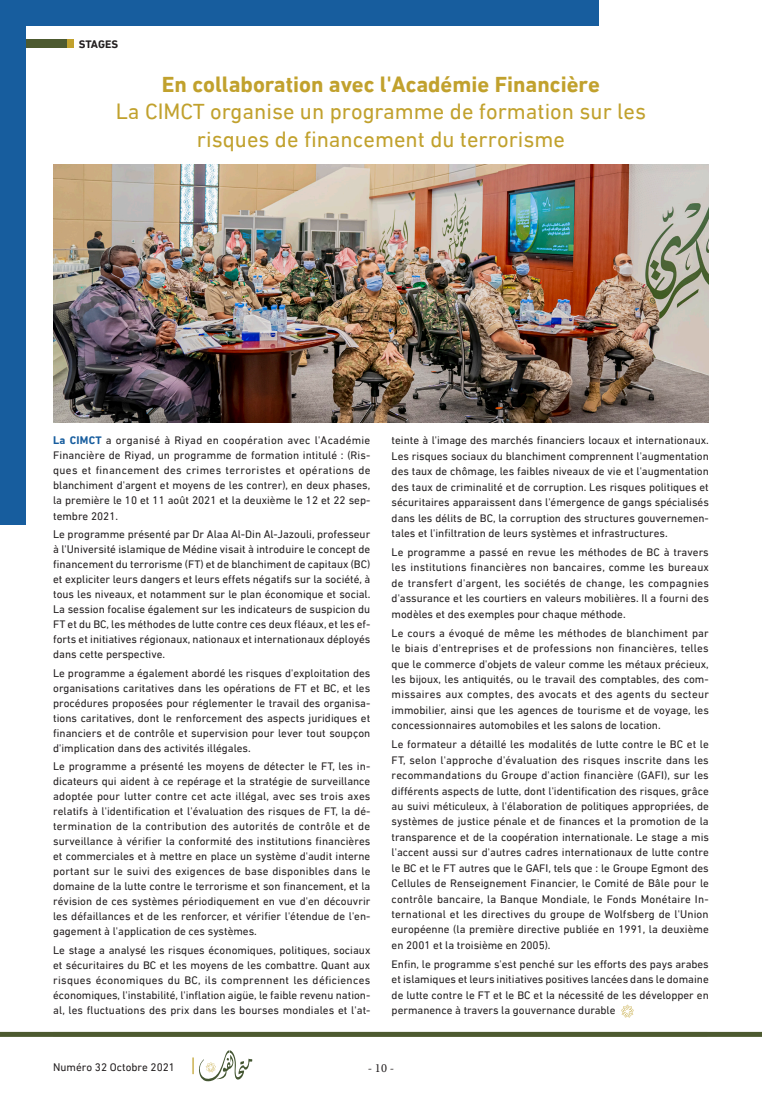
<style>
.page{position:relative;width:762px;height:1099px;background:#fff}
.page>*{position:absolute;margin:0;border:0;box-sizing:border-box;transform-origin:0 0}
.t1{font:22.5px/27.5px "DIN Next LT Arabic";color:#c1a12d;text-align:center}
.t2{font:700 22.5px "DIN Next LT Arabic";color:#c1a12d}
.t3{font:12.5px "Minion Pro";color:#231f20}
.BodyFr{font:11.25px/15px "DIN Next LT Arabic";color:#231f20;text-align:justify}
.SectionTitle{font:700 11.25px "DIN Next LT Arabic";color:#231f20}
.s1{font-weight:700;color:#175d9e}
</style>
<div class="page">
<div style="left:30px;top:40px;width:43px;height:8px;background:#c1a12d"></div>
<div style="left:26px;top:40px;width:41px;height:8px;background:#4d5a30"></div>
<div style="left:0;top:0;width:598px;height:25px;background:#175d9e"></div>
<div style="left:0;top:25px;width:26px;height:499px;background:#175d9e"></div>
<svg style="left:621px;top:1004px;width:13px;height:13px"></svg>
<img style="left:53px;top:165px;width:656px;height:257px">
<div style="left:0;top:1031px;width:762px;height:5px;background:#4d5a30"></div>
<svg style="left:192px;top:1050px;width:60px;height:31px"></svg>
<p class="SectionTitle" style="left:79px;top:37px;width:41px">STAGES</p>
<p class="t2" style="left:162px;top:71px;width:440px">En collaboration avec l'Académie Financière</p>
<p class="t1" style="left:116px;top:98px;width:532px">La CIMCT organise un programme de formation sur les risques de financement du terrorisme</p>
<p class="BodyFr" style="left:53px;top:433px;width:319px"><span class="s1">La CIMCT</span> a organisé à Riyad en coopération avec l'Académie Financière de Riyad, un programme de formation intitulé : (Ris&shy;ques et financement des crimes terroristes et opérations de blanchiment d'argent et moyens de les contrer), en deux phases, la première le 10 et 11 août 2021 et la deuxième le 12 et 22 sep&shy;tembre 2021.</p>
<p class="BodyFr" style="left:53px;top:526px;width:319px">Le programme présenté par Dr Alaa Al-Din Al-Jazouli, professeur à l'Université islamique de Médine visait à introduire le concept de financement du terrorisme (FT) et de blanchiment de capitaux (BC) et expliciter leurs dangers et leurs effets négatifs sur la société, à tous les niveaux, et notamment sur le plan économique et social.<br>La session focalise également sur les indicateurs de suspicion du FT et du BC, les méthodes de lutte contre ces deux fléaux, et les ef&shy;forts et initiatives régionaux, nationaux et internationaux déployés dans cette perspective.</p>
<p class="BodyFr" style="left:53px;top:665px;width:319px">Le programme a également abordé les risques d'exploitation des organisations caritatives dans les opérations de FT et BC, et les procédures proposées pour réglementer le travail des organisa&shy;tions caritatives, dont le renforcement des aspects juridiques et financiers et de contrôle et supervision pour lever tout soupçon d'implication dans des activités illégales.</p>
<p class="BodyFr" style="left:53px;top:759px;width:319px">Le programme a présenté les moyens de détecter le FT, les in&shy;dicateurs qui aident à ce repérage et la stratégie de surveillance adoptée pour lutter contre cet acte illégal, avec ses trois axes relatifs à l'identification et l'évaluation des risques de FT, la dé&shy;termination de la contribution des autorités de contrôle et de surveillance à vérifier la conformité des institutions financières et commerciales et à mettre en place un système d'audit interne portant sur le suivi des exigences de base disponibles dans le domaine de la lutte contre le terrorisme et son financement, et la révision de ces systèmes périodiquement en vue d'en découvrir les défaillances et de les renforcer, et vérifier l'étendue de l'en&shy;gagement à l'application de ces systèmes.</p>
<p class="BodyFr" style="left:53px;top:942px;width:319px">Le stage a analysé les risques économiques, politiques, sociaux et sécuritaires du BC et les moyens de les combattre. Quant aux risques économiques du BC, ils comprennent les déficiences économiques, l'instabilité, l'inflation aigüe, le faible revenu nation&shy;al, les fluctuations des prix dans les bourses mondiales et l'at-</p>
<p class="BodyFr" style="left:392px;top:433px;width:319px;line-height:15.4px">teinte à l'image des marchés financiers locaux et internationaux.<br>Les risques sociaux du blanchiment comprennent l'augmentation des taux de chômage, les faibles niveaux de vie et l'augmentation des taux de criminalité et de corruption. Les risques politiques et sécuritaires apparaissent dans l'émergence de gangs spécialisés dans les délits de BC, la corruption des structures gouvernemen&shy;tales et l'infiltration de leurs systèmes et infrastructures.</p>
<p class="BodyFr" style="left:392px;top:544px;width:319px;line-height:15.4px">Le programme a passé en revue les méthodes de BC à travers les institutions financières non bancaires, comme les bureaux de transfert d'argent, les sociétés de change, les compagnies d'assurance et les courtiers en valeurs mobilières. Il a fourni des modèles et des exemples pour chaque méthode.</p>
<p class="BodyFr" style="left:392px;top:625px;width:319px;line-height:15.4px">Le cours a évoqué de même les méthodes de blanchiment par le biais d'entreprises et de professions non financières, telles que le commerce d'objets de valeur comme les métaux précieux, les bijoux, les antiquités, ou le travail des comptables, des com&shy;missaires aux comptes, des avocats et des agents du secteur immobilier, ainsi que les agences de tourisme et de voyage, les concessionnaires automobiles et les salons de location.</p>
<p class="BodyFr" style="left:392px;top:736px;width:319px;line-height:15.4px">Le formateur a détaillé les modalités de lutte contre le BC et le FT, selon l'approche d'évaluation des risques inscrite dans les recommandations du Groupe d'action financière (GAFI), sur les différents aspects de lutte, dont l'identification des risques, grâce au suivi méticuleux, à l'élaboration de politiques appropriées, de systèmes de justice pénale et de finances et la promotion de la transparence et de la coopération internationale. Le stage a mis l'accent aussi sur d'autres cadres internationaux de lutte contre le BC et le FT autres que le GAFI, tels que : le Groupe Egmont des Cellules de Renseignement Financier, le Comité de Bâle pour le contrôle bancaire, la Banque Mondiale, le Fonds Monétaire In&shy;ternational et les directives du groupe de Wolfsberg de l'Union européenne (la première directive publiée en 1991, la deuxième en 2001 et la troisième en 2005).</p>
<p class="BodyFr" style="left:392px;top:956px;width:319px;line-height:15.4px">Enfin, le programme s'est penché sur les efforts des pays arabes et islamiques et leurs initiatives positives lancées dans le domaine de lutte contre le FT et le BC et la nécessité de les développer en permanence à travers la gouvernance durable</p>
<p class="BodyFr" style="left:53px;top:1059px;width:123px">Numéro 32 Octobre 2021</p>
<p class="t3" style="left:368px;top:1059px;width:28px">- 10 -</p>
</div>
